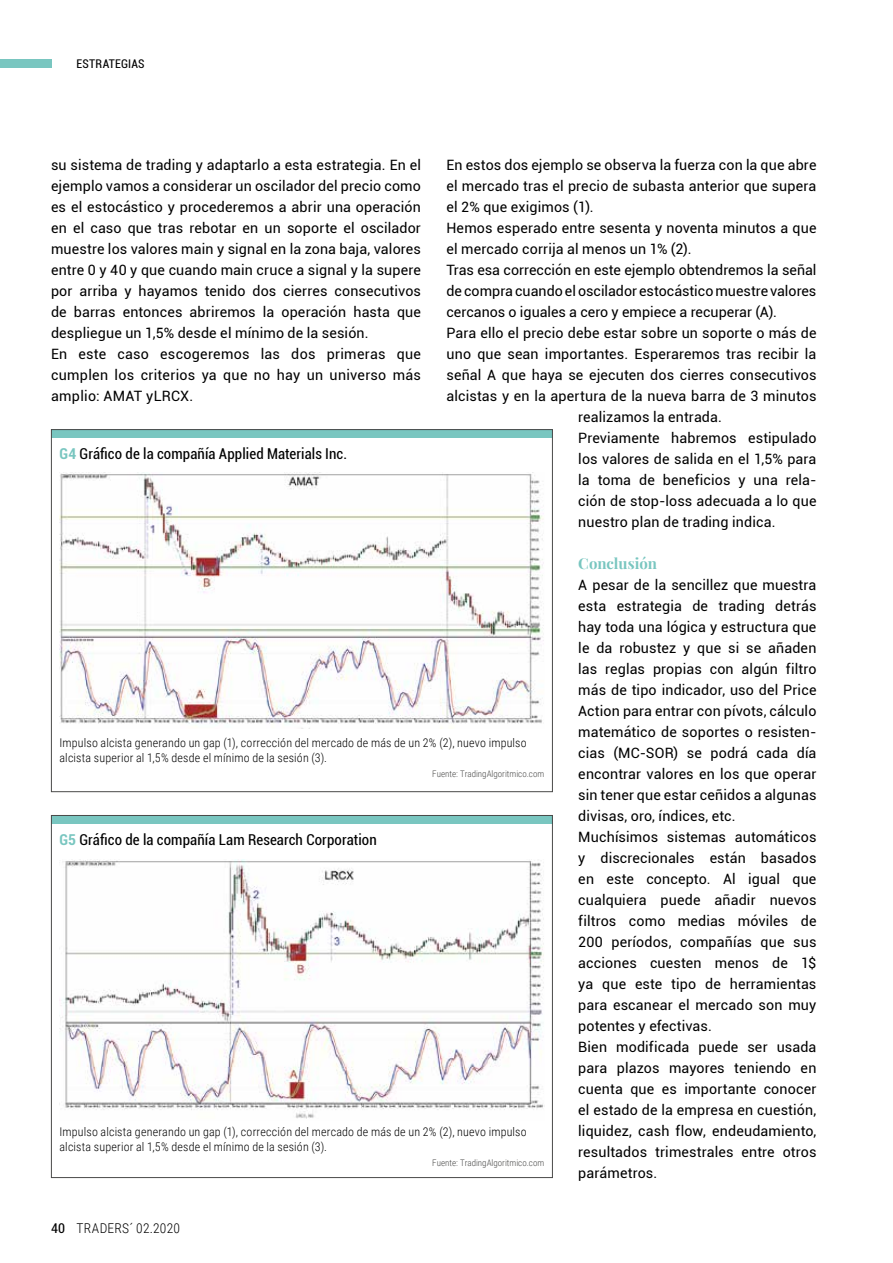
<style>
.page{position:relative;width:893px;height:1263px;background:#fff}
.page>*{position:absolute;margin:0;border:0;box-sizing:border-box;transform-origin:0 0}
.t1{font:condensed 15px "Roboto";letter-spacing:.005em;color:#000}
.t2{font:700 15px "Playfair Display";letter-spacing:-.005em;color:#79c6c0}
.t3{font:14.25px/21px "Roboto";letter-spacing:.01em;color:#000}
.t4{font:300 13.5px "Roboto Condensed";letter-spacing:.02em;color:#000}
.t5{font:300 12px/15px "Roboto Condensed";letter-spacing:.015em;color:#000}
.t6{font:condensed 12px "Roboto";letter-spacing:.02em;color:#000}
.t7{font:300 9px "Roboto Condensed";color:#4a4a49}
.s1{font-weight:700;color:#79c6c0}
.s2{font-family:"Roboto";font-weight:400;font-stretch:condensed}
</style>
<div class="page">
<div style="left:0;top:60px;width:51px;height:8px;background:#79c6c0"></div>
<div style="left:51px;top:429px;width:502px;height:9px;background:#79c6c0"></div>
<img style="left:60px;top:473px;width:484px;height:251px">
<div style="left:51px;top:815px;width:502px;height:9px;background:#79c6c0"></div>
<img style="left:60px;top:859px;width:484px;height:260px">
<p class="t6" style="left:77px;top:55px;width:70px">ESTRATEGIAS</p>
<p class="t3" style="left:446px;top:153px;width:371px">En estos dos ejemplo se observa la fuerza con la que abre</p>
<p class="t3" style="left:446px;top:174px;width:371px">el mercado tras el precio de subasta anterior que supera</p>
<p class="t3" style="left:446px;top:195px;width:149px">el 2% que exigimos (1).</p>
<p class="t3" style="left:446px;top:216px;width:371px">Hemos esperado entre sesenta y noventa minutos a que</p>
<p class="t3" style="left:446px;top:237px;width:247px">el mercado corrija al menos un 1% (2).</p>
<p class="t3" style="left:446px;top:258px;width:371px">Tras esa corrección en este ejemplo obtendremos la señal</p>
<p class="t3" style="left:446px;top:279px;width:371px">de compra cuando el oscilador estocástico muestre valores</p>
<p class="t3" style="left:446px;top:300px;width:332px">cercanos o iguales a cero y empiece a recuperar (A).</p>
<p class="t3" style="left:446px;top:322px;width:371px">Para ello el precio debe estar sobre un soporte o más de</p>
<p class="t3" style="left:446px;top:343px;width:371px">uno que sean importantes. Esperaremos tras recibir la</p>
<p class="t3" style="left:446px;top:364px;width:371px">señal A que haya se ejecuten dos cierres consecutivos</p>
<p class="t3" style="left:446px;top:385px;width:371px">alcistas y en la apertura de la nueva barra de 3 minutos</p>
<p class="t3" style="left:578px;top:406px;width:145px">realizamos la entrada.</p>
<p class="t3" style="left:578px;top:427px;width:240px">Previamente habremos estipulado</p>
<p class="t3" style="left:578px;top:448px;width:240px">los valores de salida en el 1,5% para</p>
<p class="t3" style="left:578px;top:469px;width:240px">la toma de beneficios y una rela-</p>
<p class="t3" style="left:578px;top:490px;width:240px">ción de stop-loss adecuada a lo que</p>
<p class="t3" style="left:578px;top:511px;width:199px">nuestro plan de trading indica.</p>
<p class="t2" style="left:578px;top:553px;width:80px">Conclusión</p>
<p class="t3" style="left:578px;top:573px;width:240px">A pesar de la sencillez que muestra esta estrategia de trading detrás hay toda una lógica y estructura que le da robustez y que si se añaden las reglas propias con algún filtro más de tipo indicador, uso del Price<br>Action para entrar con pívots, cálculo matemático de soportes o resisten&shy;cias (MC-SOR) se podrá cada día encontrar valores en los que operar sin tener que estar ceñidos a algunas divisas, oro, índices, etc.<br>Muchísimos sistemas automáticos y discrecionales están basados en este concepto. Al igual que cualquiera puede añadir nuevos filtros como medias móviles de<br>200 períodos, compañías que sus acciones cuesten menos de 1$ ya que este tipo de herramientas para escanear el mercado son muy potentes y efectivas.<br>Bien modificada puede ser usada para plazos mayores teniendo en cuenta que es importante conocer el estado de la empresa en cuestión, liquidez, cash flow, endeudamiento, resultados trimestrales entre otros parámetros.</p>
<p class="t3" style="left:51px;top:153px;width:371px">su sistema de trading y adaptarlo a esta estrategia. En el ejemplo vamos a considerar un oscilador del precio como es el estocástico y procederemos a abrir una operación en el caso que tras rebotar en un soporte el oscilador muestre los valores main y signal en la zona baja, valores entre 0 y 40 y que cuando main cruce a signal y la supere por arriba y hayamos tenido dos cierres consecutivos de barras entonces abriremos la operación hasta que despliegue un 1,5% desde el mínimo de la sesión.<br>En este caso escogeremos las dos primeras que cumplen los criterios ya que no hay un universo más amplio: AMAT yLRCX.</p>
<p class="t1" style="left:60px;top:443px;width:289px"><span class="s1">G4</span> Gráfico de la compañía Applied Materials Inc.</p>
<p class="t5" style="left:60px;top:734px;width:469px">Impulso alcista generando un gap (1), corrección del mercado de más de un 2% (2), nuevo impulso alcista superior al 1,5% desde el mínimo de la sesión (3).</p>
<p class="t7" style="left:432px;top:767px;width:113px">Fuente: TradingAlgoritmico.com</p>
<p class="t1" style="left:60px;top:829px;width:319px"><span class="s1">G5</span> Gráfico de la compañía Lam Research Corporation</p>
<p class="t5" style="left:60px;top:1124px;width:469px">Impulso alcista generando un gap (1), corrección del mercado de más de un 2% (2), nuevo impulso alcista superior al 1,5% desde el mínimo de la sesión (3).</p>
<p class="t7" style="left:432px;top:1157px;width:113px">Fuente: TradingAlgoritmico.com</p>
<p class="t4" style="left:51px;top:1219px;width:131px"><span class="s2">40</span> TRADERS´ 02.2020</p>
</div>
